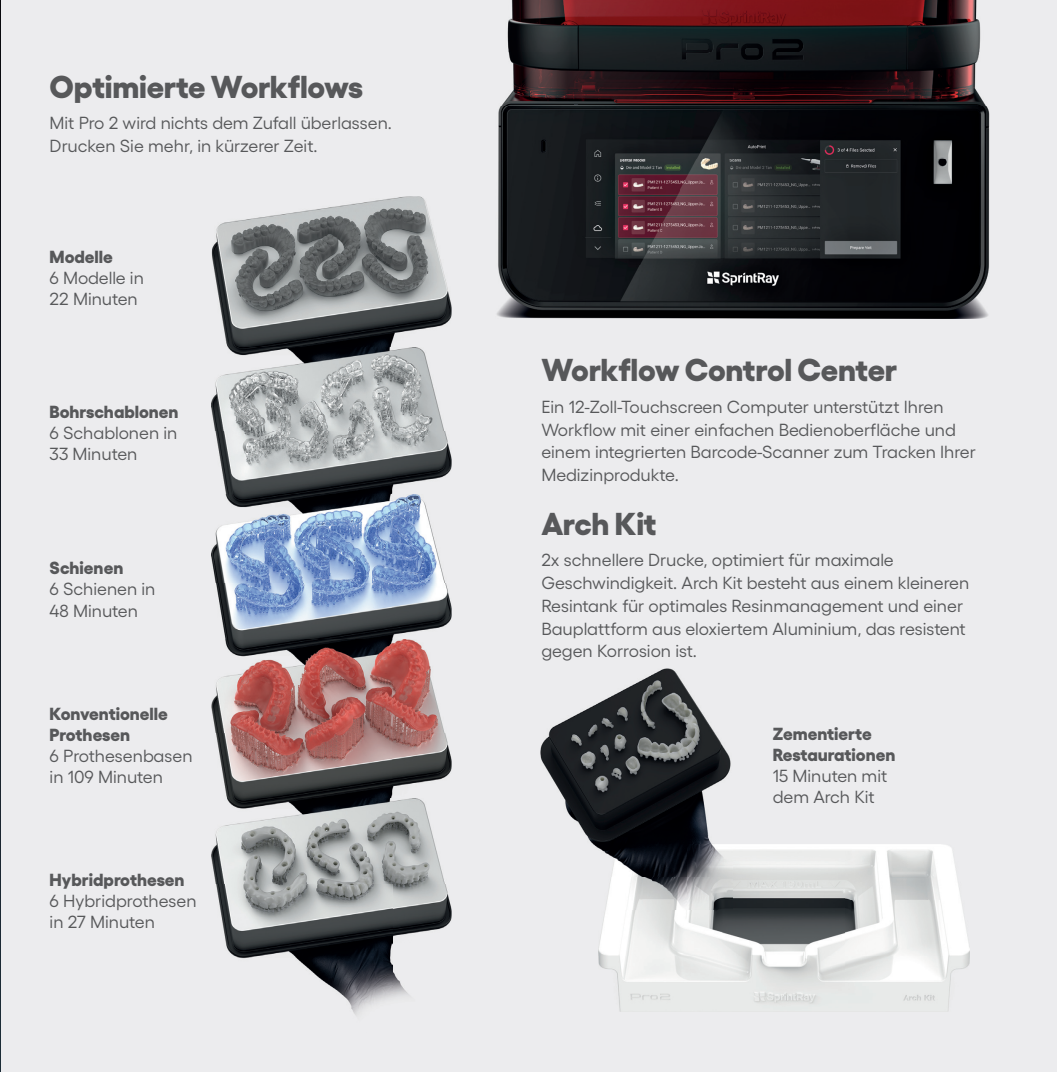
<style>
.page{position:relative;width:1057px;height:1072px;background:#fff}
.page>*{position:absolute;margin:0;border:0;box-sizing:border-box;transform-origin:0 0}
.t1{font:800 31.5px "Gellix";letter-spacing:-.015em;color:#57585a}
.t2{font:17.5px/22.8px "Gellix";color:#57585a}
.t3{font:800 17.5px/21px "Gellix";color:#57585a}
</style>
<div class="page">
<div style="left:0;top:0;width:1057px;height:1071px;background:#ececee"></div>
<img style="left:497px;top:0;width:492px;height:318px">
<svg style="left:0;top:0;width:1px;height:1071px"></svg>
<img style="left:732px;top:844px;width:229px;height:56px">
<img style="left:599px;top:909px;width:123px;height:47px">
<img style="left:722px;top:900px;width:247px;height:56px">
<img style="left:599px;top:956px;width:370px;height:55px">
<img style="left:540px;top:668px;width:191px;height:181px">
<img style="left:599px;top:844px;width:133px;height:65px">
<img style="left:212px;top:196px;width:239px;height:152px">
<img style="left:392px;top:431px;width:59px;height:567px">
<img style="left:215px;top:431px;width:177px;height:63px">
<img style="left:212px;top:348px;width:233px;height:83px">
<img style="left:215px;top:582px;width:177px;height:58px">
<img style="left:212px;top:494px;width:239px;height:88px">
<img style="left:215px;top:732px;width:177px;height:66px">
<img style="left:212px;top:640px;width:239px;height:92px">
<img style="left:215px;top:883px;width:177px;height:133px">
<img style="left:212px;top:798px;width:239px;height:85px">
<h1 class="t1" style="left:50px;top:61px;width:315px">Optimierte Workflows</h1>
<p class="t2" style="left:50px;top:110px;width:344px">Mit Pro 2 wird nichts dem Zufall überlassen.<br>Drucken Sie mehr, in kürzerer Zeit.</p>
<p class="t3" style="left:50px;top:244px;width:65px">Modelle</p>
<p class="t2" style="left:50px;top:265px;width:96px;line-height:21px">6 Modelle in<br>22 Minuten</p>
<p class="t3" style="left:50px;top:400px;width:131px">Bohrschablonen</p>
<p class="t2" style="left:50px;top:421px;width:129px;line-height:21px">6 Schablonen in<br>33 Minuten</p>
<p class="t3" style="left:50px;top:556px;width:75px">Schienen</p>
<p class="t2" style="left:50px;top:577px;width:107px;line-height:21px">6 Schienen in<br>48 Minuten</p>
<p class="t3" style="left:50px;top:701px;width:120px">Konventionelle<br>Prothesen</p>
<p class="t2" style="left:50px;top:743px;width:144px;line-height:21px">6 Prothesenbasen in 109 Minuten</p>
<p class="t3" style="left:50px;top:867px;width:136px">Hybridprothesen</p>
<p class="t2" style="left:50px;top:889px;width:148px;line-height:21px">6 Hybridprothesen in 27 Minuten</p>
<h1 class="t1" style="left:541px;top:344px;width:357px">Workflow Control Center</h1>
<p class="t2" style="left:541px;top:393px;width:436px">Ein 12-Zoll-Touchscreen Computer unterstützt Ihren Workflow mit einer einfachen Bedienoberfläche und einem integrierten Barcode-Scanner zum Tracken Ihrer Medizinprodukte.</p>
<h1 class="t1" style="left:541px;top:498px;width:117px">Arch Kit</h1>
<p class="t2" style="left:541px;top:547px;width:429px">2x schnellere Drucke, optimiert für maximale Geschwindigkeit. Arch Kit besteht aus einem kleineren Resintank für optimales Resinmanagement und einer Bauplattform aus eloxiertem Aluminium, das resistent gegen Korrosion ist.</p>
<p class="t3" style="left:773px;top:721px;width:124px">Zementierte<br>Restaurationen</p>
<p class="t2" style="left:773px;top:763px;width:116px;line-height:21px">15 Minuten mit dem Arch Kit</p>
</div>
